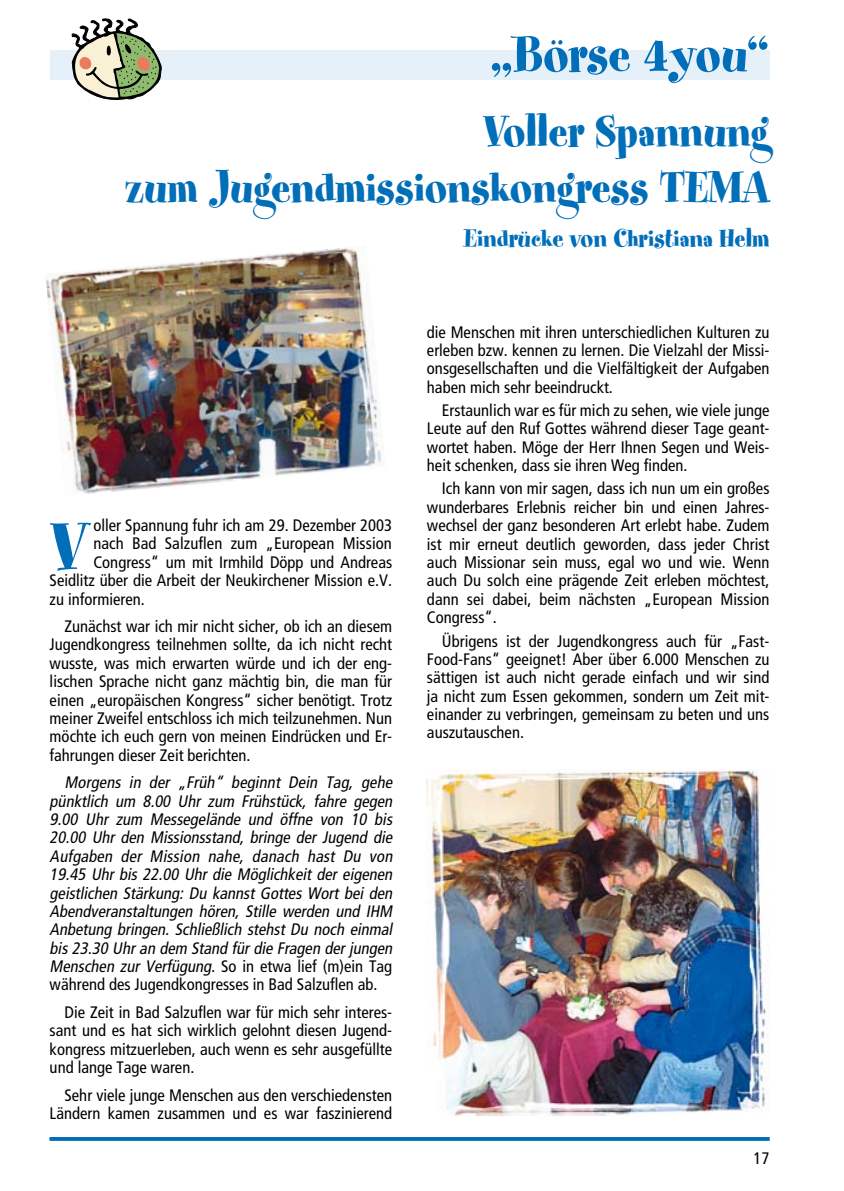
<style>
.page{position:relative;width:844px;height:1191px;background:#fff}
.page>*{position:absolute;margin:0;border:0;box-sizing:border-box;transform-origin:0 0}
.t1{font:75.25px "Spumoni LP";color:#006eb8}
.t2{font:56px "Spumoni LP";letter-spacing:-.005em;color:#006eb8}
.t3{font:49px/56px "Spumoni LP";color:#006eb8;text-align:right}
.t4{font:28px "Spumoni LP";color:#006eb8}
.t5{font:condensed 16.62px/18.4px "Frutiger Cd";color:#000;text-align:justify}
.t6{font:italic condensed 16.62px/18.4px "Frutiger Cd";color:#000}
.s1{font-style:normal}
</style>
<div class="page">
<div style="left:50px;top:50px;width:719px;height:29px;background:#e6f0f8"></div>
<svg style="left:72px;top:18px;width:90px;height:82px"></svg>
<hr style="left:50px;top:1137px;width:719px;height:3px;background:#006eb8">
<img style="left:46px;top:248px;width:338px;height:246px">
<img style="left:426px;top:769px;width:342px;height:347px">
<h2 class="t2" style="left:490px;top:26px;width:281px">„Börse 4you“</h2>
<h3 class="t3" style="left:124px;top:107px;width:646px">Voller Spannung<br>zum Jugendmissionskongress TEMA</h3>
<h3 class="t4" style="left:464px;top:224px;width:307px">Eindrücke von Christiana Helm</h3>
<h1 class="t1" style="left:50px;top:509px;width:40px">V</h1>
<p class="t5" style="left:93px;top:516px;width:300px">oller Spannung fuhr ich am 29. Dezember 2003</p>
<p class="t5" style="left:93px;top:535px;width:300px">nach Bad Salzuflen zum „European Mission</p>
<p class="t5" style="left:93px;top:553px;width:300px">Congress“ um mit Irmhild Döpp und Andreas</p>
<p class="t5" style="left:50px;top:572px;width:344px">Seidlitz über die Arbeit der Neukirchener Mission e.V.</p>
<p class="t5" style="left:50px;top:590px;width:97px">zu informieren.</p>
<p class="t5" style="left:50px;top:617px;width:344px;text-indent:15px">Zunächst war ich mir nicht sicher, ob ich an diesem Jugendkongress teilnehmen sollte, da ich nicht recht wusste, was mich erwarten würde und ich der eng&shy;lischen Sprache nicht ganz mächtig bin, die man für einen „europäischen Kongress“ sicher benötigt. Trotz meiner Zweifel entschloss ich mich teilzunehmen. Nun möchte ich euch gern von meinen Eindrücken und Er&shy;fahrungen dieser Zeit berichten.</p>
<p class="t6" style="left:50px;top:774px;width:347px;text-indent:15px">Morgens in der „Früh“ beginnt Dein Tag, gehe pünktlich um 8.00 Uhr zum Frühstück, fahre gegen 9.00 Uhr zum Messegelände und öffne von 10 bis 20.00 Uhr den Missionsstand, bringe der Jugend die Aufgaben der Mission nahe, danach hast Du von 19.45 Uhr bis 22 .00 Uhr die Möglichkeit der eigenen geistlichen Stärkung: Du kannst Gottes Wort bei den Abendveranstaltungen hören, Stille werden und IHM Anbetung bringen. Schließlich stehst Du noch einmal bis 23.30 Uhr an dem Stand für die Fragen der jungen Menschen zur Verfügung. <span class="s1">S o i n etwa l i ef ( m ) e i n Ta g während des Jugendkongresses in Bad Salzuflen ab.</span></p>
<p class="t5" style="left:50px;top:1003px;width:344px;text-indent:15px">Die Zeit in Bad Salzuflen war für mich sehr interes&shy;sant und es hat sich wirklich gelohnt diesen Jugend&shy;kongress mitzuerleben, auch wenn es sehr ausgefüllte und lange Tage waren.</p>
<p class="t5" style="left:50px;top:1086px;width:344px;text-align:right">Sehr viele junge Menschen aus den verschiedensten<br>Ländern kamen zusammen und es war faszinierend</p>
<p class="t5" style="left:427px;top:323px;width:344px">die Menschen mit ihren unterschiedlichen Kulturen zu erleben bzw. kennen zu lernen. Die Vielzahl der Missi&shy;onsgesellschaften und die Vielfältigkeit der Aufgaben haben mich sehr beeindruckt.</p>
<p class="t5" style="left:427px;top:401px;width:344px;text-indent:15px">Erstaunlich war es für mich zu sehen, wie viele junge Leute auf den Ruf Gottes während dieser Tage geant&shy;wortet haben. Möge der Herr Ihnen Segen und Weis&shy;heit schenken, dass sie ihren Weg finden.</p>
<p class="t5" style="left:427px;top:480px;width:344px;text-indent:15px">Ich kann von mir sagen, dass ich nun um ein großes wunderbares Erlebnis reicher bin und einen Jahres&shy;wechsel der ganz besonderen Art erlebt habe. Zudem ist mir erneut deutlich geworden, dass jeder Christ auch Missionar sein muss, egal wo und wie. Wenn auch Du solch eine prägende Zeit erleben möchtest, dann sei dabei, beim nächsten „European Mission Congress“.</p>
<p class="t5" style="left:427px;top:632px;width:344px;text-indent:15px">Übrigens ist der Jugendkongress auch für „Fast-Food-Fans“ geeignet! Aber über 6.000 Menschen zu sättigen ist auch nicht gerade einfach und wir sind ja nicht zum Essen gekommen, sondern um Zeit mit&shy;einander zu verbringen, gemeinsam zu beten und uns auszutauschen.</p>
<p class="t5" style="left:753px;top:1149px;width:17px">17</p>
</div>
